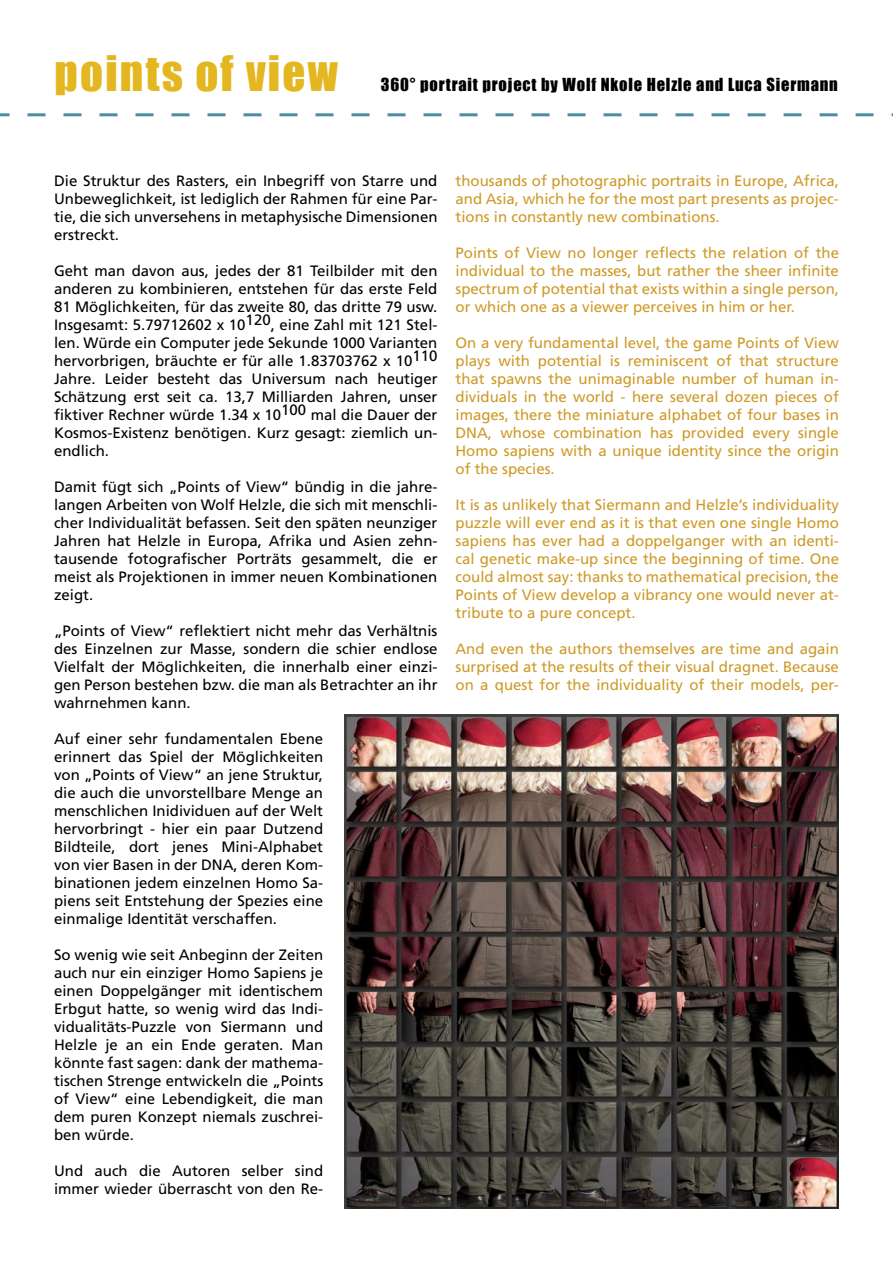
<style>
.page{position:relative;width:893px;height:1263px;background:#fff}
.page>*{position:absolute;margin:0;border:0;box-sizing:border-box;transform-origin:0 0}
.t1{font:45px "Impact";letter-spacing:.05em;color:#e4b720}
.t2{font:16.5px "Impact";letter-spacing:.05em;color:#000}
.t3{font:15px/18px "Frutiger";color:#000;text-align:justify}
.t4{font:15px/18px "Frutiger";color:#ce9a29;text-align:justify}
</style>
<div class="page">
<svg style="left:0;top:113px;width:893px;height:3px"></svg>
<img style="left:344px;top:714px;width:495px;height:495px">
<h1 class="t1" style="left:55px;top:38px;width:285px">points of view</h1>
<p class="t2" style="left:381px;top:72px;width:458px">360° portrait project by Wolf Nkole Helzle and Luca Siermann</p>
<p class="t3" style="left:54px;top:171px;width:385px">Die Struktur des Rasters, ein Inbegriff von Starre und Unbeweglichkeit, ist lediglich der Rahmen für eine Par&shy;tie, die sich unversehens in metaphysische Dimensionen erstreckt.</p>
<p class="t3" style="left:54px;top:261px;width:385px">Geht man davon aus, jedes der 81 Teilbilder mit den anderen zu kombinieren, entstehen für das erste Feld 81 Möglichkeiten, für das zweite 80, das dritte 79 usw.<br>Insgesamt: 5.79712602 x 10120, eine Zahl mit 121 Stel&shy;len. Würde ein Computer jede Sekunde 1000 Varianten hervorbrigen, bräuchte er für alle 1.83703762 x 10110<br>Jahre. Leider besteht das Universum nach heutiger Schätzung erst seit ca. 13,7 Milliarden Jahren, unser fiktiver Rechner würde 1.34 x 10100 mal die Dauer der Kosmos-Existenz benötigen. Kurz gesagt: ziemlich un&shy;endlich.</p>
<p class="t3" style="left:54px;top:477px;width:385px">Damit fügt sich „Points of View“ bündig in die jahre&shy;langen Arbeiten von Wolf Helzle, die sich mit menschli&shy;cher Individualität befassen. Seit den späten neunziger Jahren hat Helzle in Europa, Afrika und Asien zehn&shy;tausende fotografischer Porträts gesammelt, die er meist als Projektionen in immer neuen Kombinationen zeigt.</p>
<p class="t3" style="left:54px;top:621px;width:385px">„Points of View“ reflektiert nicht mehr das Verhältnis des Einzelnen zur Masse, sondern die schier endlose Vielfalt der Möglichkeiten, die innerhalb einer einzi&shy;gen Person bestehen bzw. die man als Betrachter an ihr wahrnehmen kann.</p>
<p class="t3" style="left:54px;top:729px;width:271px">Auf einer sehr fundamentalen Ebene erinnert das Spiel der Möglichkeiten von „Points of View“ an jene Struktur, die auch die unvorstellbare Menge an menschlichen Inidividuen auf der Welt hervorbringt - hier ein paar Dutzend Bildteile, dort jenes Mini-Alphabet von vier Basen in der DNA, deren Kom&shy;binationen jedem einzelnen Homo Sa&shy;piens seit Entstehung der Spezies eine einmalige Identität verschaffen.</p>
<p class="t3" style="left:54px;top:945px;width:271px">So wenig wie seit Anbeginn der Zeiten auch nur ein einziger Homo Sapiens je einen Doppelgänger mit identischem Erbgut hatte, so wenig wird das Indi&shy;vidualitäts-Puzzle von Siermann und Helzle je an ein Ende geraten. Man könnte fast sagen: dank der mathema&shy;tischen Strenge entwickeln die „Points of View“ eine Lebendigkeit, die man dem puren Konzept niemals zuschrei&shy;ben würde.</p>
<p class="t3" style="left:54px;top:1161px;width:271px">Und auch die Autoren selber sind immer wieder überrascht von den Re-</p>
<p class="t4" style="left:455px;top:171px;width:385px">thousands of photographic portraits in Europe, Africa, and Asia, which he for the most part presents as projec&shy;tions in constantly new combinations.</p>
<p class="t4" style="left:455px;top:243px;width:385px">Points of View no longer reflects the relation of the individual to the masses, but rather the sheer infinite spectrum of potential that exists within a single person, or which one as a viewer perceives in him or her.</p>
<p class="t4" style="left:455px;top:333px;width:385px">On a very fundamental level, the game Points of View plays with potential is reminiscent of that structure that spawns the unimaginable number of human in&shy;dividuals in the world - here several dozen pieces of images, there the miniature alphabet of four bases in DNA, whose combination has provided every single Homo sapiens with a unique identity since the origin of the species.</p>
<p class="t4" style="left:455px;top:495px;width:385px">It is as unlikely that Siermann and Helzle’s individuality puzzle will ever end as it is that even one single Homo sapiens has ever had a doppelganger with an identi&shy;cal genetic make-up since the beginning of time. One could almost say: thanks to mathematical precision, the Points of View develop a vibrancy one would never at&shy;tribute to a pure concept.</p>
<p class="t4" style="left:455px;top:639px;width:385px">And even the authors themselves are time and again surprised at the results of their visual dragnet. Because on a quest for the individuality of their models, per-</p>
</div>
